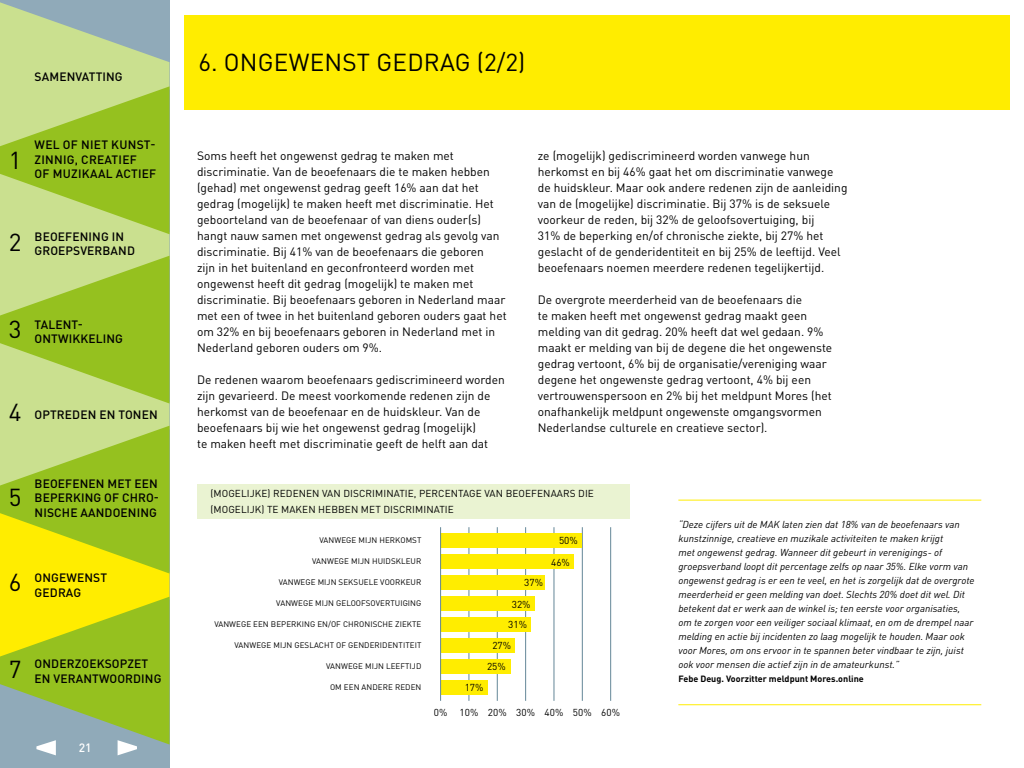
<style>
.page{position:relative;width:1024px;height:768px;background:#fff}
.page>*{position:absolute;margin:0;border:0;box-sizing:border-box;transform-origin:0 0}
.kop{font:24.3px "DINOT";letter-spacing:.01em;color:#000}
.plat{font:12px/16px "DINOT";color:#000}
.t1{font:500 12px/14.4px "DINOT";letter-spacing:.01em;color:#000;text-align:justify}
.t2{font:500 12px "DINOT";color:#fff}
.CITAAT{font:italic 10px/14px "DINOT";color:#000}
.t3{font:10px "DINOT";letter-spacing:.01em;color:#000}
.CITAAT-2{font:700 9px "DINOT";color:#000}
.grafiek_voor{font:8px "DINOT";letter-spacing:.01em;color:#000}
</style>
<div class="page">
<div style="left:197px;top:484px;width:432px;height:34px;background:#eaf3d2"></div>
<div style="left:184px;top:15px;width:826px;height:95px;background:#ffed00"></div>
<hr style="left:468px;top:527px;width:1px;height:174px;background:#648798">
<hr style="left:497px;top:527px;width:1px;height:174px;background:#648798">
<hr style="left:525px;top:527px;width:1px;height:174px;background:#648798">
<hr style="left:553px;top:527px;width:1px;height:174px;background:#648798">
<hr style="left:582px;top:527px;width:1px;height:174px;background:#648798">
<hr style="left:610px;top:527px;width:1px;height:174px;background:#648798">
<div style="left:441px;top:533px;width:141px;height:15px;background:#ffed00"></div>
<div style="left:440px;top:554px;width:133px;height:15px;background:#ffed00"></div>
<div style="left:440px;top:575px;width:105px;height:15px;background:#ffed00"></div>
<div style="left:441px;top:596px;width:93px;height:15px;background:#ffed00"></div>
<div style="left:440px;top:617px;width:91px;height:15px;background:#ffed00"></div>
<div style="left:441px;top:638px;width:73px;height:15px;background:#ffed00"></div>
<div style="left:440px;top:659px;width:70px;height:15px;background:#ffed00"></div>
<div style="left:441px;top:681px;width:47px;height:14px;background:#ffed00"></div>
<hr style="left:440px;top:527px;width:1px;height:174px;background:#648798">
<hr style="left:678px;top:500px;width:303px;height:1px;background:#ffed00">
<hr style="left:678px;top:704px;width:303px;height:1px;background:#ffed00">
<svg style="left:0;top:2px;width:170px;height:753px;background:#b2ce4f"></svg>
<p class="t1" style="left:35px;top:69px;width:90px">SAMENVATTING</p>
<p class="kop" style="left:9px;top:145px;width:14px">1</p>
<p class="t1" style="left:35px;top:137px;width:122px">WEL OF NIET KUNST-</p>
<p class="t1" style="left:35px;top:152px;width:104px">ZINNIG, CREATIEF</p>
<p class="t1" style="left:35px;top:166px;width:123px">OF MUZIKAAL ACTIEF</p>
<p class="kop" style="left:9px;top:227px;width:14px">2</p>
<p class="t1" style="left:35px;top:229px;width:91px">BEOEFENING IN</p>
<p class="t1" style="left:35px;top:243px;width:102px">GROEPSVERBAND</p>
<p class="kop" style="left:9px;top:314px;width:14px">3</p>
<p class="t1" style="left:35px;top:317px;width:50px">TALENT-</p>
<p class="t1" style="left:35px;top:331px;width:90px">ONTWIKKELING</p>
<p class="kop" style="left:9px;top:397px;width:14px">4</p>
<p class="t1" style="left:35px;top:407px;width:125px">OPTREDEN EN TONEN</p>
<p class="kop" style="left:9px;top:482px;width:14px">5</p>
<p class="t1" style="left:35px;top:476px;width:126px">BEOEFENEN MET EEN BEPERKING OF CHRO-NISCHE AANDOENING</p>
<p class="kop" style="left:9px;top:567px;width:14px">6</p>
<p class="t1" style="left:35px;top:571px;width:74px">ONGEWENST</p>
<p class="t1" style="left:35px;top:585px;width:48px">GEDRAG</p>
<p class="kop" style="left:9px;top:654px;width:14px">7</p>
<p class="t1" style="left:35px;top:656px;width:115px">ONDERZOEKSOPZET</p>
<p class="t1" style="left:35px;top:671px;width:128px">EN VERANTWOORDING</p>
<p class="t2" style="left:71px;top:740px;width:14px">21</p>
<p class="t2" style="left:79px;top:740px;width:14px">21</p>
<h1 class="kop" style="left:198px;top:47px;width:328px">6. ONGEWENST GEDRAG (2/2)</h1>
<p class="plat" style="left:197px;top:147px;width:311px">Soms heeft het ongewenst gedrag te maken met discriminatie. Van de beoefenaars die te maken hebben (gehad) met ongewenst gedrag geeft 16% aan dat het gedrag (mogelijk) te maken heeft met discriminatie. Het geboorteland van de beoefenaar of van diens ouder(s) hangt nauw samen met ongewenst gedrag als gevolg van discriminatie. Bij 41% van de beoefenaars die geboren<br>zijn in het buitenland en geconfronteerd worden met ongewenst heeft dit gedrag (mogelijk) te maken met discriminatie. Bij beoefenaars geboren in Nederland maar met een of twee in het buitenland geboren ouders gaat het om 32% en bij beoefenaars geboren in Nederland met in Nederland geboren ouders om 9%.</p>
<p class="plat" style="left:197px;top:371px;width:309px">De redenen waarom beoefenaars gediscrimineerd worden zijn gevarieerd. De meest voorkomende redenen zijn de herkomst van de beoefenaar en de huidskleur. Van de beoefenaars bij wie het ongewenst gedrag (mogelijk)<br>te maken heeft met discriminatie geeft de helft aan dat</p>
<p class="plat" style="left:538px;top:147px;width:311px">ze (mogelijk) gediscrimineerd worden vanwege hun herkomst en bij 46% gaat het om discriminatie vanwege de huidskleur. Maar ook andere redenen zijn de aanleiding van de (mogelijke) discriminatie. Bij 37% is de seksuele voorkeur de reden, bij 32% de geloofsovertuiging, bij<br>31% de beperking en/of chronische ziekte, bij 27% het geslacht of de genderidentiteit en bij 25% de leeftijd. Veel beoefenaars noemen meerdere redenen tegelijkertijd.</p>
<p class="plat" style="left:538px;top:291px;width:296px">De overgrote meerderheid van de beoefenaars die<br>te maken heeft met ongewenst gedrag maakt geen melding van dit gedrag. 20% heeft dat wel gedaan. 9% maakt er melding van bij de degene die het ongewenste gedrag vertoont, 6% bij de organisatie/vereniging waar degene het ongewenste gedrag vertoont, 4% bij een vertrouwenspersoon en 2% bij het meldpunt Mores (het onafhankelijk meldpunt ongewenste omgangsvormen Nederlandse culturele en creatieve sector).</p>
<p class="t3" style="left:211px;top:488px;width:385px">(MOGELIJKE) REDENEN VAN DISCRIMINATIE, PERCENTAGE VAN BEOEFENAARS DIE</p>
<p class="t3" style="left:211px;top:504px;width:245px">(MOGELIJK) TE MAKEN HEBBEN MET DISCRIMINATIE</p>
<p class="grafiek_voor" style="left:320px;top:535px;width:103px">VANWEGE MIJN HERKOMST</p>
<p class="grafiek_voor" style="left:312px;top:556px;width:111px">VANWEGE MIJN HUIDSKLEUR</p>
<p class="grafiek_voor" style="left:279px;top:577px;width:144px">VANWEGE MIJN SEKSUELE VOORKEUR</p>
<p class="grafiek_voor" style="left:276px;top:598px;width:147px">VANWEGE MIJN GELOOFSOVERTUIGING</p>
<p class="grafiek_voor" style="left:214px;top:619px;width:209px">VANWEGE EEN BEPERKING EN/OF CHRONISCHE ZIEKTE</p>
<p class="grafiek_voor" style="left:235px;top:640px;width:188px">VANWEGE MIJN GESLACHT OF GENDERIDENTITEIT</p>
<p class="grafiek_voor" style="left:326px;top:661px;width:97px">VANWEGE MIJN LEEFTIJD</p>
<p class="grafiek_voor" style="left:330px;top:682px;width:93px">OM EEN ANDERE REDEN</p>
<p class="t3" style="left:524px;top:576px;width:20px">37%</p>
<p class="t3" style="left:512px;top:598px;width:20px">32%</p>
<p class="t3" style="left:508px;top:618px;width:20px">31%</p>
<p class="t3" style="left:492px;top:639px;width:20px">27%</p>
<p class="t3" style="left:487px;top:660px;width:20px">25%</p>
<p class="t3" style="left:465px;top:681px;width:20px">17%</p>
<p class="t3" style="left:559px;top:534px;width:20px">50%</p>
<p class="t3" style="left:551px;top:556px;width:20px">46%</p>
<p class="t3" style="left:434px;top:706px;width:15px">0%</p>
<p class="t3" style="left:460px;top:706px;width:20px">10%</p>
<p class="t3" style="left:488px;top:706px;width:20px">20%</p>
<p class="t3" style="left:516px;top:706px;width:20px">30%</p>
<p class="t3" style="left:545px;top:706px;width:20px">40%</p>
<p class="t3" style="left:573px;top:706px;width:20px">50%</p>
<p class="t3" style="left:601px;top:706px;width:20px">60%</p>
<p class="CITAAT" style="left:678px;top:518px;width:298px">“Deze cijfers uit de MAK laten zien dat 18% van de beoefenaars van kunstzinnige, creatieve en muzikale activiteiten te maken krijgt<br>met ongewenst gedrag. Wanneer dit gebeurt in verenigings- of groepsverband loopt dit percentage zelfs op naar 35%. Elke vorm van ongewenst gedrag is er een te veel, en het is zorgelijk dat de overgrote meerderheid er geen melding van doet. Slechts 20% doet dit wel. Dit betekent dat er werk aan de winkel is; ten eerste voor organisaties, om te zorgen voor een veiliger sociaal klimaat, en om de drempel naar melding en actie bij incidenten zo laag mogelijk te houden. Maar ook voor Mores, om ons ervoor in te spannen beter vindbaar te zijn, juist ook voor mensen die actief zijn in de amateurkunst.”</p>
<p class="CITAAT-2" style="left:678px;top:673px;width:187px">Febe Deug. Voorzitter meldpunt Mores.online</p>
</div>
